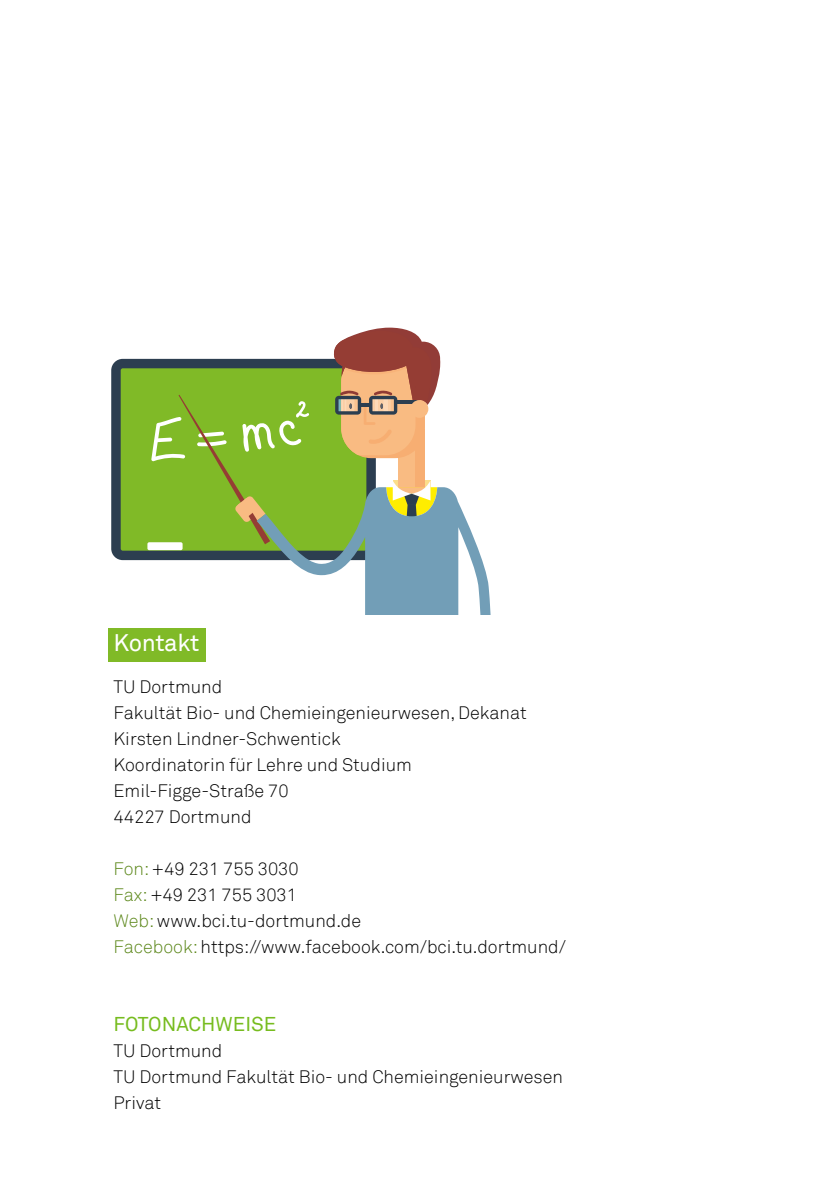
<style>
.page{position:relative;width:840px;height:1191px;background:#fff}
.page>*{position:absolute;margin:0;border:0;box-sizing:border-box;transform-origin:0 0}
.t1{font:24px "Akkurat";letter-spacing:-.015em;color:#fff}
.t2{font:20px "Akkurat";color:#77bc1f}
.t3{font:300 18px/26px "Akkurat";color:#000}
.s1{color:#5d881c}
</style>
<div class="page">
<svg style="left:111px;top:359px;width:40px;height:201px;background:#699537"></svg>
<div style="left:147px;top:542px;width:35px;height:8px;background:#fff;border-radius:2px"></div>
<svg style="left:151px;top:328px;width:340px;height:286px"></svg>
<div style="left:108px;top:628px;width:97px;height:33px;background:#80ba27"></div>
<h1 class="t1" style="left:113px;top:628px;width:87px">Kontakt</h1>
<p class="t3" style="left:113px;top:674px;width:414px">TU Dortmund<br>Fakultät Bio- und Chemieingenieurwesen, Dekanat<br>Kirsten Lindner-Schwentick<br>Koordinatorin für Lehre und Studium<br>Emil-Figge-Straße 70<br>44227 Dortmund</p>
<p class="t3" style="left:113px;top:855px;width:453px"><span class="s1">Fon:</span> +49 231 755 3030<br><span class="s1">Fax:</span> +49 231 755 3031<br><span class="s1">Web:</span> www.bci.tu-dortmund.de<br><span class="s1">Facebook:</span> https://www.facebook.com/bci.tu.dortmund/</p>
<p class="t2" style="left:113px;top:1012px;width:164px">FOTONACHWEISE</p>
<p class="t3" style="left:113px;top:1038px;width:451px">TU Dortmund<br>TU Dortmund Fakultät Bio- und Chemieingenieurwesen<br>Privat</p>
</div>
